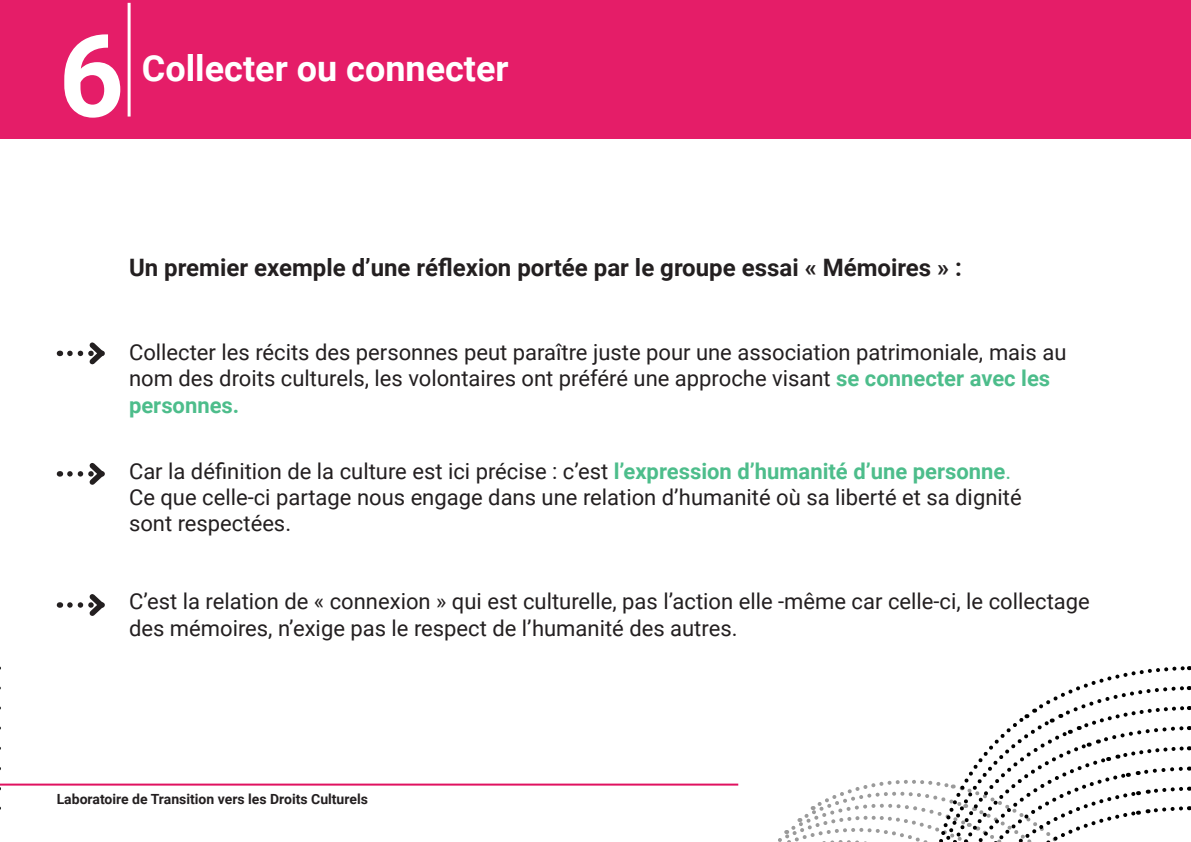
<style>
.page{position:relative;width:1191px;height:842px;background:#fff}
.page>*{position:absolute;margin:0;border:0;box-sizing:border-box;transform-origin:0 0}
.t1{font:700 114.3px "Roboto";color:#fff}
.t2{font:700 36px "Roboto";color:#fff}
.t3{font:700 24px "Roboto";color:#231f20}
.t4{font:22px/26.4px "Roboto";color:#231f20}
.t5{font:700 14px "Roboto";color:#231f20}
.s1{font-weight:700;color:#4dbd8b}
.s2{color:#4dbd8b}
</style>
<div class="page">
<hr style="left:0;top:784px;width:738px;height:2px;background:#e0115f">
<svg style="left:721px;top:666px;width:469px;height:176px"></svg>
<div style="left:0;top:0;width:1191px;height:139px;background:#e51d68"></div>
<svg style="left:70px;top:594px;width:35px;height:22px"></svg>
<svg style="left:70px;top:342px;width:35px;height:23px"></svg>
<svg style="left:70px;top:463px;width:35px;height:22px"></svg>
<hr style="left:128px;top:3px;width:3px;height:114px;background:#fff">
<p class="t1" style="left:59px;top:-4px;width:67px">6</p>
<p class="t2" style="left:142px;top:43px;width:368px">Collecter ou connecter</p>
<p class="t3" style="left:129px;top:251px;width:834px">Un premier exemple d’une réflexion portée par le groupe essai « Mémoires » :</p>
<p class="t4" style="left:129px;top:338px;width:939px">Collecter les récits des personnes peut paraître juste pour une association patrimoniale, mais au nom des droits culturels, les volontaires ont préféré une approche visant <span class="s1">se connecter avec les personnes.</span></p>
<p class="t4" style="left:129px;top:457px;width:894px">Car la définition de la culture est ici précise : c’est <span class="s1">l’expression d’humanité d’une personne</span><span class="s2">.<br></span>Ce que celle-ci partage nous engage dans une relation d’humanité où sa liberté et sa dignité sont respectées.</p>
<p class="t4" style="left:129px;top:587px;width:962px">C’est la relation de « connexion » qui est culturelle, pas l’action elle -même car celle-ci, le collectage des mémoires, n’exige pas le respect de l’humanité des autres.</p>
<p class="t5" style="left:57px;top:789px;width:313px">Laboratoire de Transition vers les Droits Culturels</p>
</div>
